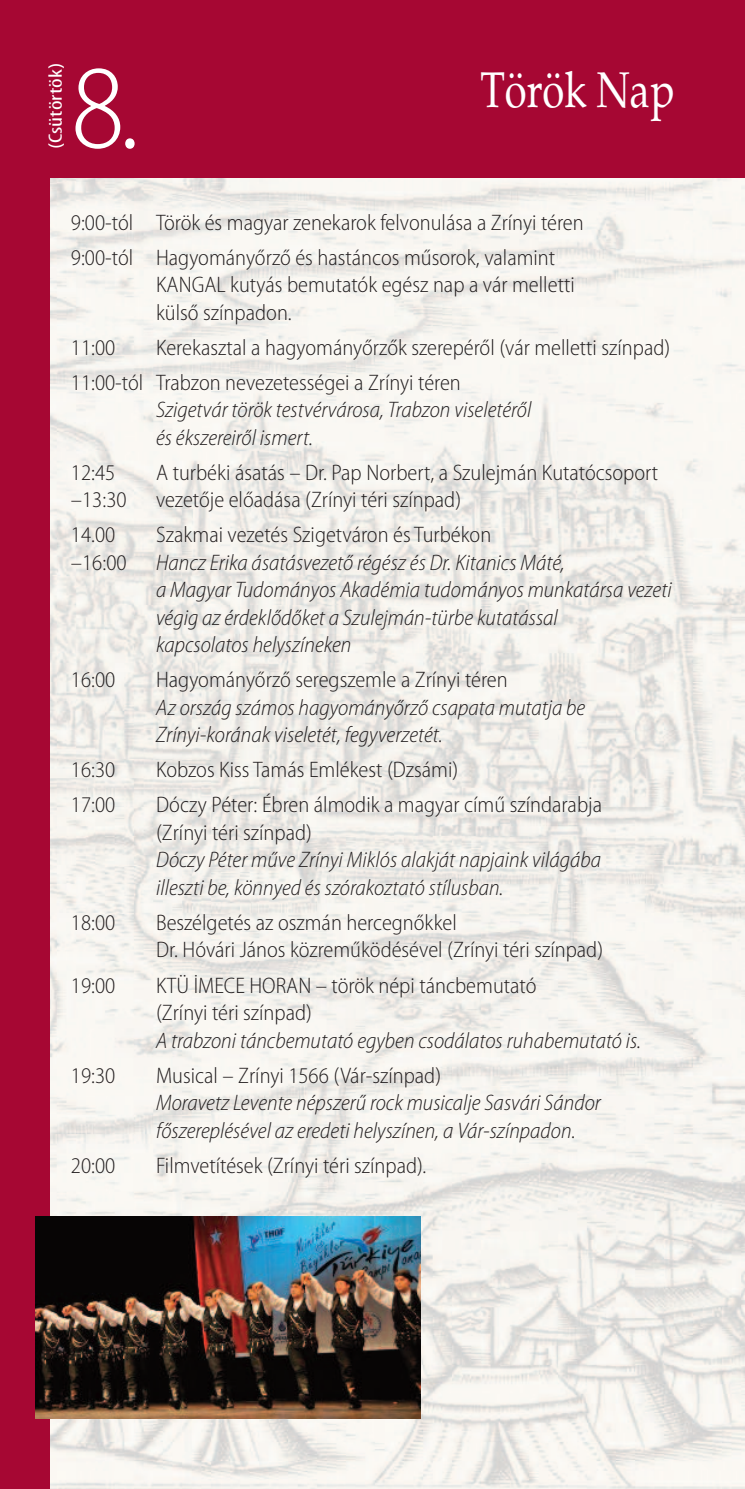
<style>
.page{position:relative;width:745px;height:1489px;background:#fff}
.page>*{position:absolute;margin:0;border:0;box-sizing:border-box;transform-origin:0 0}
.t1{font:300 semi-condensed 120px "Myriad Pro";color:#fff}
.t2{font:50px "Palatino H Roman";color:#fff;scale:.8 1}
.t3{font:300 semi-condensed 22.5px/27.5px "Myriad Pro";color:#231f20}
.t4{font:italic 300 semi-condensed 22.5px/27.5px "Myriad Pro";color:#231f20}
.t5{font:condensed 19.25px "Myriad Pro";color:#fff;scale:1.3 1}
.s1{font-style:italic}
</style>
<div class="page">
<img style="left:50px;top:177px;width:694px;height:1311px">
<div style="left:0;top:0;width:744px;height:177px;background:#a60733"></div>
<div style="left:0;top:0;width:50px;height:1488px;background:#a60733"></div>
<img style="left:35px;top:1216px;width:385px;height:201px">
<p class="t5" style="left:48px;top:149px;width:67px;rotate:-90deg">(Csütörtök)</p>
<h1 class="t1" style="left:71px;top:63px;width:70px">8.</h1>
<h2 class="t2" style="left:480px;top:60px;width:243px">Török Nap</h2>
<p class="t3" style="left:71px;top:206px;width:514px;line-height:35px">9:00-tól Török és magyar zenekarok felvonulása a Zrínyi téren<br>9:00-tól Hagyományőrző és hastáncos műsorok, valamint</p>
<p class="t3" style="left:156px;top:273px;width:420px">KANGAL kutyás bemutatók egész nap a vár melletti külső színpadon.</p>
<p class="t3" style="left:71px;top:335px;width:46px">11:00</p>
<p class="t3" style="left:71px;top:331px;width:600px;line-height:35px;text-indent:85px">Kerekasztal a hagyományőrzők szerepéről (vár melletti színpad)<br>11:00-tól Trabzon nevezetességei a Zrínyi téren</p>
<p class="t4" style="left:156px;top:397px;width:376px">Szigetvár török testvérvárosa, Trabzon viseletéről és ékszereiről ismert.</p>
<p class="t3" style="left:71px;top:460px;width:46px">12:45</p>
<p class="t3" style="left:156px;top:460px;width:503px">A turbéki ásatás – Dr. Pap Norbert, a Szulejmán Kutatócsoport</p>
<p class="t3" style="left:71px;top:488px;width:57px">–13:30</p>
<p class="t3" style="left:156px;top:488px;width:306px">vezetője előadása (Zrínyi téri színpad)</p>
<p class="t3" style="left:71px;top:523px;width:46px">14.00</p>
<p class="t3" style="left:156px;top:523px;width:336px">Szakmai vezetés Szigetváron és Turbékon</p>
<p class="t3" style="left:71px;top:550px;width:57px">–16:00</p>
<p class="t4" style="left:156px;top:550px;width:516px">Hancz Erika ásatásvezető régész és Dr. Kitanics Máté,<br>a Magyar Tudományos Akadémia tudományos munkatársa vezeti végig az érdeklődőket a Szulejmán-türbe kutatással<br>kapcsolatos helyszíneken</p>
<p class="t3" style="left:71px;top:668px;width:46px">16:00</p>
<p class="t3" style="left:156px;top:668px;width:353px">Hagyományőrző seregszemle a Zrínyi téren</p>
<p class="t4" style="left:156px;top:695px;width:430px">Az ország számos hagyományőrző csapata mutatja be<br>Zrínyi-korának viseletét, fegyverzetét.</p>
<p class="t3" style="left:71px;top:758px;width:46px">16:30</p>
<p class="t3" style="left:156px;top:758px;width:303px">Kobzos Kiss Tamás Emlékest (Dzsámi)</p>
<p class="t3" style="left:71px;top:793px;width:46px">17:00</p>
<p class="t3" style="left:156px;top:793px;width:447px">Dóczy Péter: Ébren álmodik a magyar című színdarabja (Zrínyi téri színpad)</p>
<p class="t4" style="left:156px;top:847px;width:446px">Dóczy Péter műve Zrínyi Miklós alakját napjaink világába illeszti be, könnyed és szórakoztató stílusban.</p>
<p class="t3" style="left:71px;top:910px;width:46px">18:00</p>
<p class="t3" style="left:156px;top:910px;width:448px">Beszélgetés az oszmán hercegnőkkel<br>Dr. Hóvári János közreműködésével (Zrínyi téri színpad)</p>
<p class="t3" style="left:71px;top:973px;width:46px">19:00</p>
<p class="t3" style="left:156px;top:973px;width:381px">KTÜ İMECE HORAN – török népi táncbemutató (Zrínyi téri színpad)</p>
<p class="t4" style="left:156px;top:1027px;width:486px">A trabzoni táncbemutató egyben csodálatos ruhabemutató is.</p>
<p class="t3" style="left:71px;top:1063px;width:46px">19:30</p>
<p class="t3" style="left:156px;top:1063px;width:286px">Musical – Zrínyi 1566 (Vár-színpad)</p>
<p class="t4" style="left:156px;top:1090px;width:446px">Moravetz Levente népszerű rock musicalje Sasvári Sándor főszereplésével az eredeti helyszínen, a Vár-színpadon.</p>
<p class="t3" style="left:71px;top:1153px;width:46px">20:00</p>
<p class="t3" style="left:156px;top:1153px;width:272px">Filmvetítések (Zrínyi téri színpad)<span class="s1">.</span></p>
</div>
